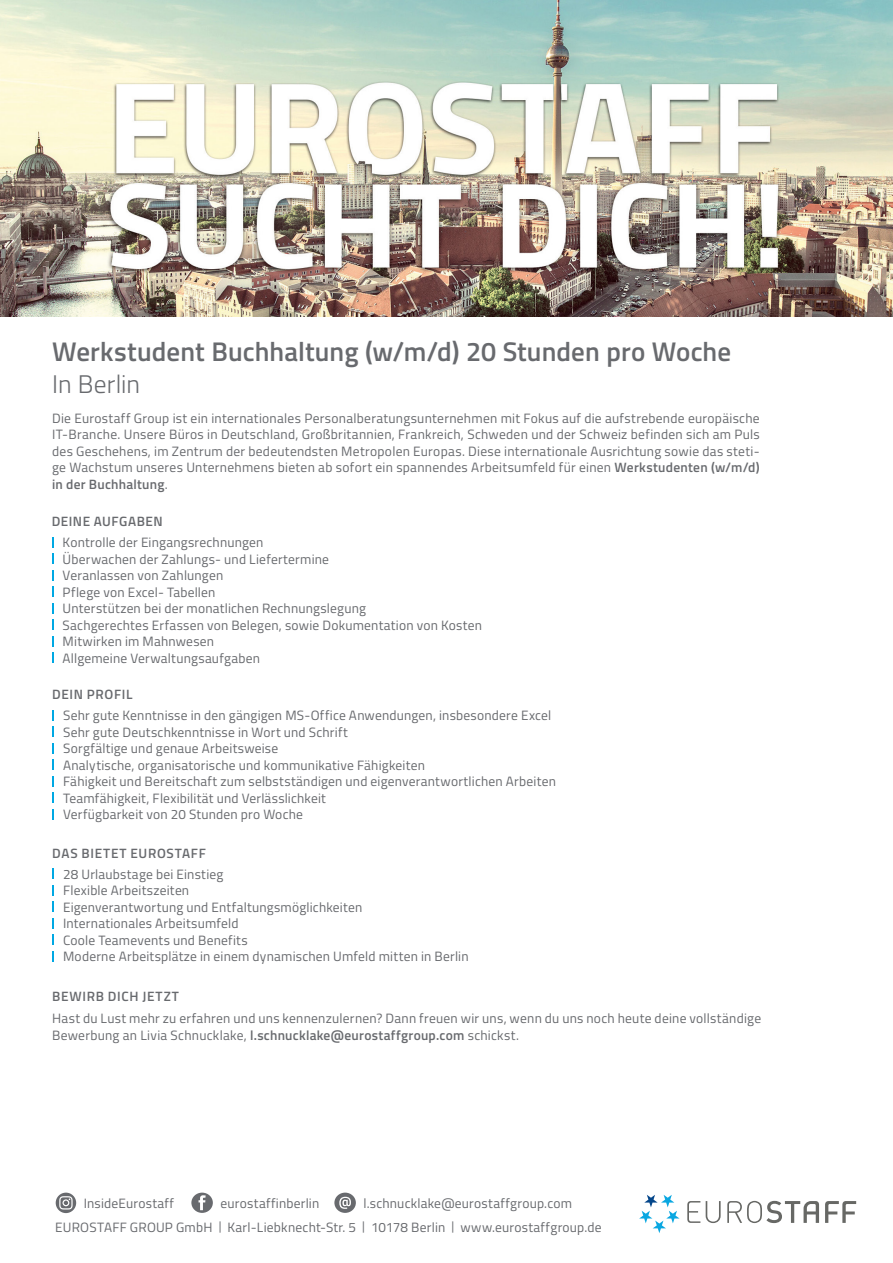
<style>
.page{position:relative;width:893px;height:1263px;background:#fff}
.page>*{position:absolute;margin:0;border:0;box-sizing:border-box;transform-origin:0 0}
.t1{font:600 27px "Titillium";letter-spacing:.005em;color:#686a6e}
.t2{font:300 25.5px "Titillium";color:#686a6e}
.t3{font:13.5px/16.5px "Titillium";letter-spacing:.015em;color:#686a6e}
.t4{font:600 13.5px "Titillium";letter-spacing:.05em;color:#686a6e}
.s1{font-weight:600}
.s2{font-size:12px}
</style>
<div class="page">
<svg style="left:52px;top:710px;width:2px;height:10px"></svg>
<svg style="left:52px;top:727px;width:2px;height:10px"></svg>
<svg style="left:52px;top:743px;width:2px;height:10px"></svg>
<svg style="left:52px;top:760px;width:2px;height:10px"></svg>
<svg style="left:52px;top:776px;width:2px;height:10px"></svg>
<svg style="left:52px;top:793px;width:2px;height:10px"></svg>
<svg style="left:52px;top:809px;width:2px;height:10px"></svg>
<svg style="left:52px;top:868px;width:2px;height:11px"></svg>
<svg style="left:52px;top:885px;width:2px;height:10px"></svg>
<svg style="left:52px;top:901px;width:2px;height:11px"></svg>
<svg style="left:52px;top:918px;width:2px;height:10px"></svg>
<svg style="left:52px;top:934px;width:2px;height:11px"></svg>
<svg style="left:52px;top:951px;width:2px;height:10px"></svg>
<svg style="left:687px;top:1201px;width:169px;height:22px"></svg>
<svg style="left:639px;top:1195px;width:41px;height:38px"></svg>
<img style="left:0;top:0;width:893px;height:317px">
<div style="left:191px;top:1192px;width:22px;height:21px;background:#686a6e;border-radius:50%"></div>
<svg style="left:199px;top:1195px;width:7px;height:15px"></svg>
<svg style="left:334px;top:1192px;width:22px;height:21px"></svg>
<svg style="left:339px;top:1197px;width:12px;height:12px"></svg>
<svg style="left:56px;top:1192px;width:20px;height:21px"></svg>
<svg style="left:59px;top:1196px;width:14px;height:13px"></svg>
<h1 class="t1" style="left:52px;top:331px;width:681px">Werkstudent Buchhaltung (w/m/d) 20 Stunden pro Woche</h1>
<h2 class="t2" style="left:52px;top:365px;width:90px">In Berlin</h2>
<p class="t3" style="left:52px;top:409px;width:709px;text-align:justify">Die Eurostaff Group ist ein internationales Personalberatungsunternehmen mit Fokus auf die aufstrebende europäische IT-Branche. Unsere Büros in Deutschland, Großbritannien, Frankreich, Schweden und der Schweiz befinden sich am Puls des Geschehens, im Zentrum der bedeutendsten Metropolen Europas. Diese internationale Ausrichtung sowie das steti&shy;ge Wachstum unseres Unternehmens bieten ab sofort ein spannendes Arbeitsumfeld für einen <span class="s1">Werkstudenten (w/m/d) in der Buchhaltung</span>.</p>
<p class="t4" style="left:52px;top:511px;width:113px">DEINE AUFGABEN</p>
<p class="t3" style="left:63px;top:534px;width:421px">Kontrolle der Eingangsrechnungen<br>Überwachen der Zahlungs- und Liefertermine<br>Veranlassen von Zahlungen<br>Pflege von Excel- Tabellen<br>Unterstützen bei der monatlichen Rechnungslegung<br>Sachgerechtes Erfassen von Belegen, sowie Dokumentation von Kosten Mitwirken im Mahnwesen<br>Allgemeine Verwaltungsaufgaben</p>
<p class="t4" style="left:52px;top:684px;width:82px">DEIN PROFIL</p>
<p class="t3" style="left:63px;top:707px;width:494px">Sehr gute Kenntnisse in den gängigen MS-Office Anwendungen, insbesondere Excel Sehr gute Deutschkenntnisse in Wort und Schrift<br>Sorgfältige und genaue Arbeitsweise<br>Analytische, organisatorische und kommunikative Fähigkeiten<br>Fähigkeit und Bereitschaft zum selbstständigen und eigenverantwortlichen Arbeiten Teamfähigkeit, Flexibilität und Verlässlichkeit<br>Verfügbarkeit von 20 Stunden pro Woche</p>
<p class="t4" style="left:52px;top:843px;width:155px">DAS BIETET EUROSTAFF</p>
<p class="t3" style="left:63px;top:865px;width:407px">28 Urlaubstage bei Einstieg<br>Flexible Arbeitszeiten<br>Eigenverantwortung und Entfaltungsmöglichkeiten<br>Internationales Arbeitsumfeld<br>Coole Teamevents und Benefits<br>Moderne Arbeitsplätze in einem dynamischen Umfeld mitten in Berlin</p>
<p class="t4" style="left:52px;top:986px;width:128px">BEWIRB DICH JETZT</p>
<p class="t3" style="left:52px;top:1010px;width:711px">Hast du Lust mehr zu erfahren und uns kennenzulernen? Dann freuen wir uns, wenn du uns noch heute deine vollständige<br>Bewerbung an Livia Schnucklake, <span class="s1">l.schnucklake@eurostaffgroup.com</span> schickst.</p>
<p class="t3" style="left:84px;top:1194px;width:92px">InsideEurostaff</p>
<p class="t3" style="left:221px;top:1194px;width:100px">eurostaffinberlin</p>
<p class="t3" style="left:363px;top:1194px;width:210px">l.schnucklake@eurostaffgroup.com</p>
<p class="t3" style="left:55px;top:1218px;width:548px">EUROSTAFF GROUP GmbH <span class="s2">|</span> Karl-Liebknecht-Str. 5 <span class="s2">|</span> 10178 Berlin <span class="s2">|</span> www.eurostaffgroup.de</p>
</div>
